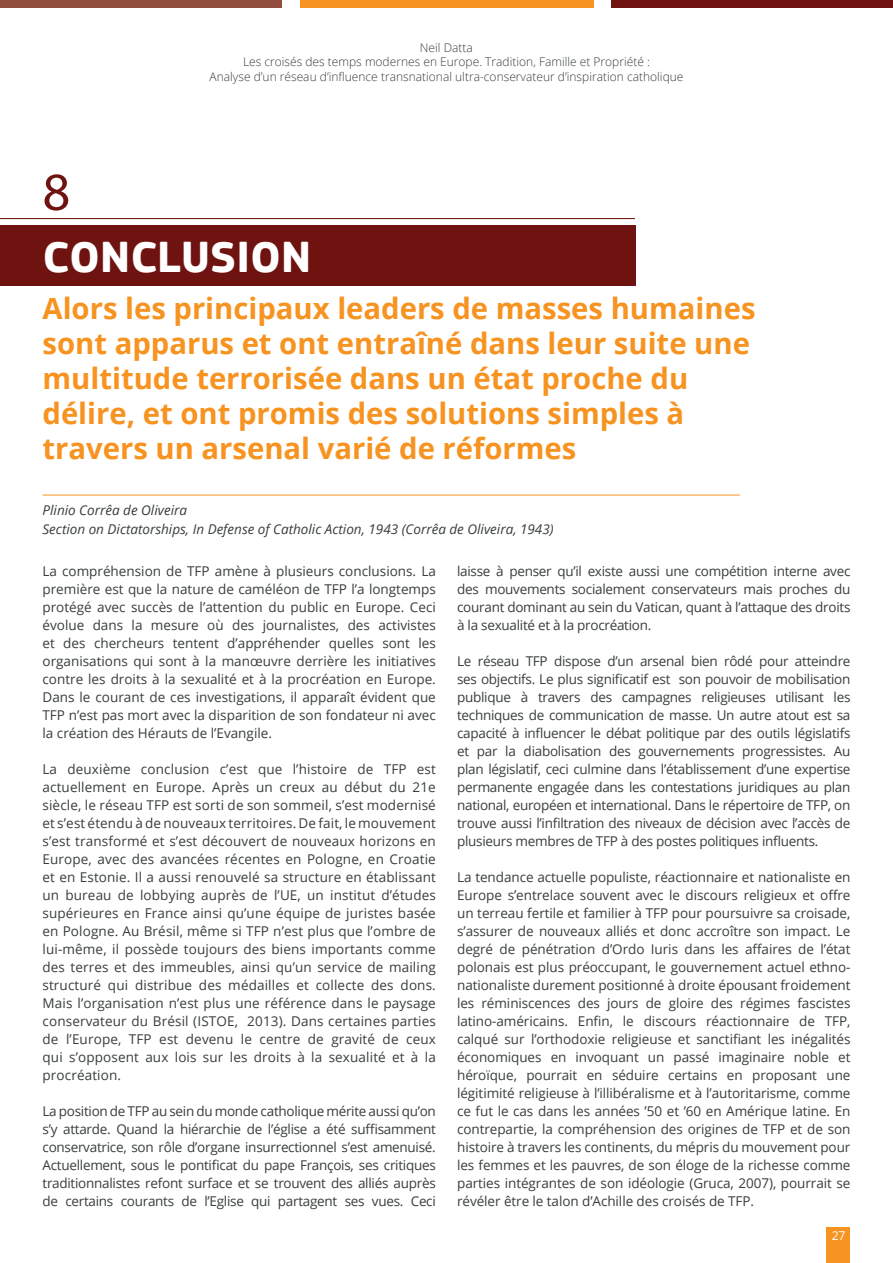
<style>
.page{position:relative;width:893px;height:1263px;background:#fff}
.page>*{position:absolute;margin:0;border:0;box-sizing:border-box;transform-origin:0 0}
.t1{font:54px "Myriad Pro";color:#6e1310}
.t2{font:700 45px "PF Square Sans Pro";color:#fff}
.t3{font:700 29.25px/35.1px "Open Sans";color:#f79320}
.t4{font:13.5px/18px "Open Sans";letter-spacing:-.015em;color:#383d3d;text-align:justify}
.t5{font:italic 13.5px/19.5px "Open Sans";color:#383d3d}
.t6{font:12.15px "Open Sans";color:#fff}
.t7{font:300 12px/14.4px "Open Sans";color:#383d3d;text-align:center}
</style>
<div class="page">
<div style="left:0;top:0;width:282px;height:7px;background:#914e3e"></div>
<div style="left:611px;top:0;width:282px;height:7px;background:#6e1310"></div>
<div style="left:300px;top:0;width:293px;height:7px;background:#f79320"></div>
<div style="left:827px;top:1227px;width:23px;height:36px;background:#f79320"></div>
<div style="left:0;top:226px;width:635px;height:60px;background:#6e1310"></div>
<hr style="left:0;top:218px;width:635px;height:1px;background:#6e1310">
<hr style="left:43px;top:495px;width:697px;height:1px;background:#f79320">
<p class="t7" style="left:210px;top:40px;width:475px">Neil Datta<br>Les croisés des temps modernes en Europe. Tradition, Famille et Propriété :<br>Analyse d’un réseau d’influence transnational ultra-conservateur d’inspiration catholique</p>
<p class="t1" style="left:43px;top:159px;width:29px">8</p>
<p class="t2" style="left:43px;top:231px;width:270px">CONCLUSION</p>
<p class="t3" style="left:43px;top:290px;width:714px">Alors les principaux leaders de masses humaines sont apparus et ont entraîné dans leur suite une multitude terrorisée dans un état proche du</p>
<p class="t3" style="left:43px;top:395px;width:643px">délire, et ont promis des solutions simples à</p>
<p class="t3" style="left:43px;top:430px;width:535px">travers un arsenal varié de réformes</p>
<p class="t5" style="left:43px;top:499px;width:513px">Plinio Corrêa de Oliveira<br>Section on Dictatorships, In Defense of Catholic Action, 1943 (Corrêa de Oliveira, 1943)</p>
<p class="t4" style="left:43px;top:562px;width:395px">La compréhension de TFP amène à plusieurs conclusions. La première est que la nature de caméléon de TFP l’a longtemps protégé avec succès de l’attention du public en Europe. Ceci évolue dans la mesure où des journalistes, des activistes et des chercheurs tentent d’appréhender quelles sont les organisations qui sont à la manœuvre derrière les initiatives contre les droits à la sexualité et à la procréation en Europe.<br>Dans le courant de ces investigations, il apparaît évident que TFP n’est pas mort avec la disparition de son fondateur ni avec la création des Hérauts de l’Evangile.</p>
<p class="t4" style="left:43px;top:760px;width:395px">La deuxième conclusion c’est que l’histoire de TFP est actuellement en Europe. Après un creux au début du 21e siècle, le réseau TFP est sorti de son sommeil, s’est modernisé et s’est étendu à de nouveaux territoires. De fait, le mouvement s’est transformé et s’est découvert de nouveaux horizons en Europe, avec des avancées récentes en Pologne, en Croatie et en Estonie. Il a aussi renouvelé sa structure en établissant un bureau de lobbying auprès de l’UE, un institut d’études supérieures en France ainsi qu’une équipe de juristes basée en Pologne. Au Brésil, même si TFP n’est plus que l’ombre de lui-même, il possède toujours des biens importants comme des terres et des immeubles, ainsi qu’un service de mailing structuré qui distribue des médailles et collecte des dons.<br>Mais l’organisation n’est plus une référence dans le paysage conservateur du Brésil (ISTOE, 2013). Dans certaines parties de l’Europe, TFP est devenu le centre de gravité de ceux qui s’opposent aux lois sur les droits à la sexualité et à la procréation.</p>
<p class="t4" style="left:43px;top:1102px;width:395px">La position de TFP au sein du monde catholique mérite aussi qu’on s’y attarde. Quand la hiérarchie de l’église a été suffisamment conservatrice, son rôle d’organe insurrectionnel s’est amenuisé.<br>Actuellement, sous le pontificat du pape François, ses critiques traditionnalistes refont surface et se trouvent des alliés auprès de certains courants de l’Eglise qui partagent ses vues. Ceci</p>
<p class="t4" style="left:457px;top:562px;width:395px">laisse à penser qu’il existe aussi une compétition interne avec des mouvements socialement conservateurs mais proches du courant dominant au sein du Vatican, quant à l’attaque des droits à la sexualité et à la procréation.</p>
<p class="t4" style="left:457px;top:652px;width:395px">Le réseau TFP dispose d’un arsenal bien rôdé pour atteindre ses objectifs. Le plus significatif est son pouvoir de mobilisation publique à travers des campagnes religieuses utilisant les techniques de communication de masse. Un autre atout est sa capacité à influencer le débat politique par des outils législatifs et par la diabolisation des gouvernements progressistes. Au plan législatif, ceci culmine dans l’établissement d’une expertise permanente engagée dans les contestations juridiques au plan national, européen et international. Dans le répertoire de TFP, on trouve aussi l’infiltration des niveaux de décision avec l’accès de plusieurs membres de TFP à des postes politiques influents.</p>
<p class="t4" style="left:457px;top:868px;width:395px">La tendance actuelle populiste, réactionnaire et nationaliste en Europe s’entrelace souvent avec le discours religieux et offre un terreau fertile et familier à TFP pour poursuivre sa croisade, s’assurer de nouveaux alliés et donc accroître son impact. Le degré de pénétration d’Ordo Iuris dans les affaires de l’état polonais est plus préoccupant, le gouvernement actuel ethno&shy;nationaliste durement positionné à droite épousant froidement les réminiscences des jours de gloire des régimes fascistes latino-américains. Enfin, le discours réactionnaire de TFP, calqué sur l’orthodoxie religieuse et sanctifiant les inégalités économiques en invoquant un passé imaginaire noble et héroïque, pourrait en séduire certains en proposant une légitimité religieuse à l’illibéralisme et à l’autoritarisme, comme ce fut le cas dans les années ’50 et ’60 en Amérique latine. En contrepartie, la compréhension des origines de TFP et de son histoire à travers les continents, du mépris du mouvement pour les femmes et les pauvres, de son éloge de la richesse comme parties intégrantes de son idéologie (Gruca, 2007), pourrait se révéler être le talon d’Achille des croisés de TFP.</p>
<p class="t6" style="left:832px;top:1227px;width:15px">27</p>
</div>
